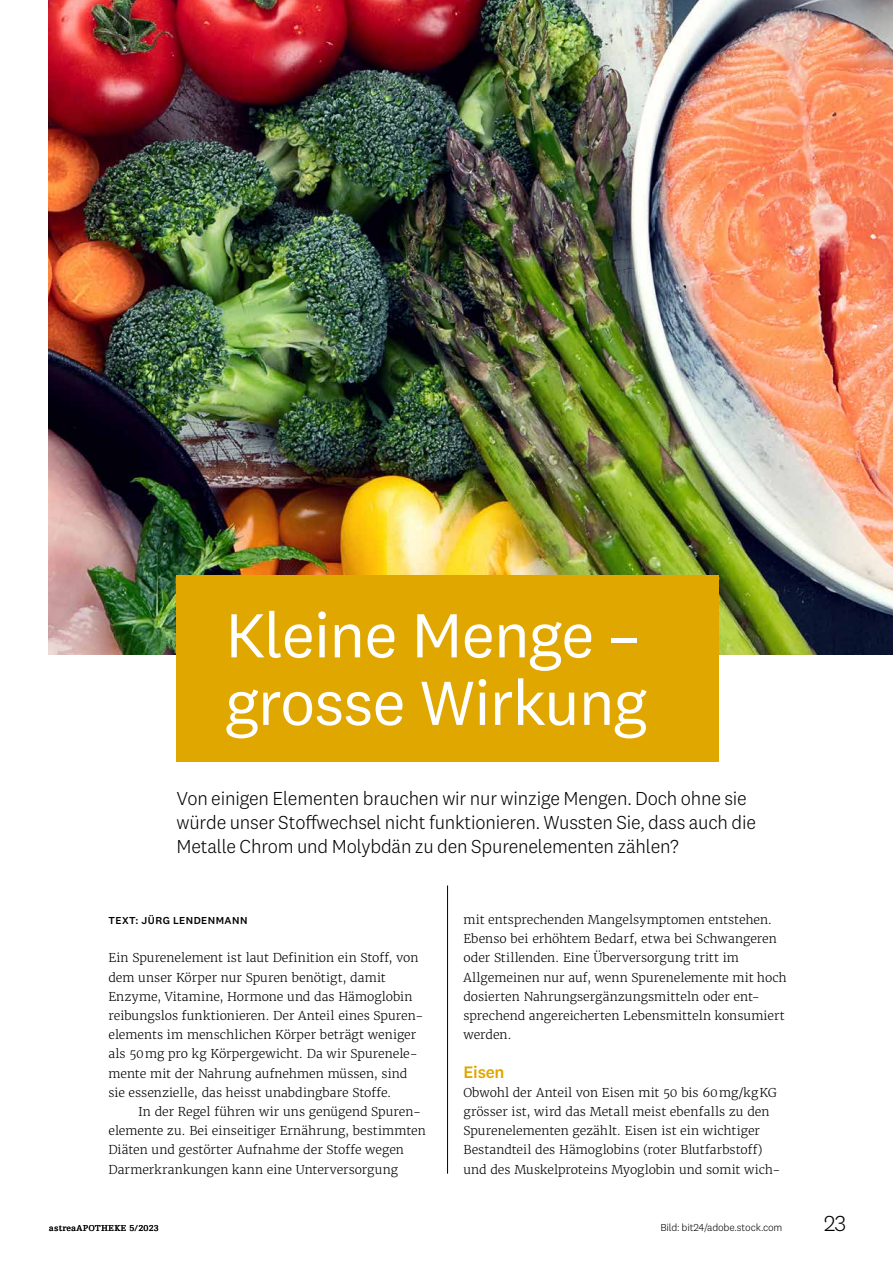
<style>
.page{position:relative;width:893px;height:1263px;background:#fff}
.page>*{position:absolute;margin:0;border:0;box-sizing:border-box;transform-origin:0 0}
.t1{font:64.5px/67.5px "National 2";letter-spacing:-.02em;color:#fff}
.t2{font:300 22.5px "National 2";color:#000}
.t3{font:300 19.5px/24px "National 2";letter-spacing:-.01em;color:#000}
.t4{font:500 17.25px "National 2";letter-spacing:-.015em;color:#dfa700}
.t5{font:300 12.15px/19.2px "Merriweather";color:#000}
.t6{font:300 10.5px "National 2";letter-spacing:-.015em;color:#000}
.t7{font:500 10.5px "National 2";letter-spacing:.045em;color:#000}
.t8{font:9px "Egyptienne FLT Std";letter-spacing:.02em;color:#000}
</style>
<div class="page">
<img style="left:49px;top:0;width:844px;height:655px">
<hr style="left:447px;top:885px;width:1px;height:289px;background:#000">
<div style="left:176px;top:575px;width:543px;height:187px;background:#dfa700"></div>
<h1 class="t1" style="left:225px;top:601px;width:423px">Kleine Menge – grosse Wirkung</h1>
<h3 class="t3" style="left:176px;top:786px;width:581px">Von einigen Elementen brauchen wir nur winzige Mengen. Doch ohne sie würde unser Stoffwechsel nicht funktionieren. Wussten Sie, dass auch die<br>Metalle Chrom und Molybdän zu den Spurenelementen zählen?</h3>
<p class="t7" style="left:108px;top:914px;width:141px">TEXT: JÜRG LENDENMANN</p>
<p class="t5" style="left:108px;top:948px;width:316px">Ein Spurenelement ist laut Definition ein Stoff, von dem unser Körper nur Spuren benötigt, damit Enzyme, Vitamine, Hormone und das Hämoglobin reibungslos funktionieren. Der Anteil eines Spuren&shy;elements im menschlichen Körper beträgt weniger als 50mg pro kg Körpergewicht. Da wir Spurenele&shy;mente mit der Nahrung aufnehmen müssen, sind sie essenzielle, das heisst unabdingbare Stoffe.</p>
<p class="t5" style="left:108px;top:1102px;width:319px;text-indent:30px">In der Regel führen wir uns genügend Spuren&shy;elemente zu. Bei einseitiger Ernährung, bestimmten Diäten und gestörter Aufnahme der Stoffe wegen Darmerkrankungen kann eine Unterversorgung</p>
<p class="t5" style="left:463px;top:910px;width:325px">mit entsprechenden Mangelsymptomen entstehen.<br>Ebenso bei erhöhtem Bedarf, etwa bei Schwangeren oder Stillenden. Eine Überversorgung tritt im Allgemeinen nur auf, wenn Spurenelemente mit hoch dosierten Nahrungsergänzungsmitteln oder ent&shy;sprechend angereicherten Lebensmitteln konsumiert werden.</p>
<h3 class="t4" style="left:463px;top:1061px;width:43px">Eisen</h3>
<p class="t5" style="left:463px;top:1083px;width:319px">Obwohl der Anteil von Eisen mit 50 bis 60mg/kgKG grösser ist, wird das Metall meist ebenfalls zu den Spurenelementen gezählt. Eisen ist ein wichtiger Bestandteil des Hämoglobins (roter Blutfarbstoff) und des Muskelproteins Myoglobin und somit wich-</p>
<p class="t8" style="left:49px;top:1223px;width:111px">astreaAPOTHEKE 5/2023</p>
<p class="t6" style="left:660px;top:1222px;width:124px">Bild: bit24/adobe.stock.com</p>
<h2 class="t2" style="left:824px;top:1211px;width:24px">23</h2>
</div>
